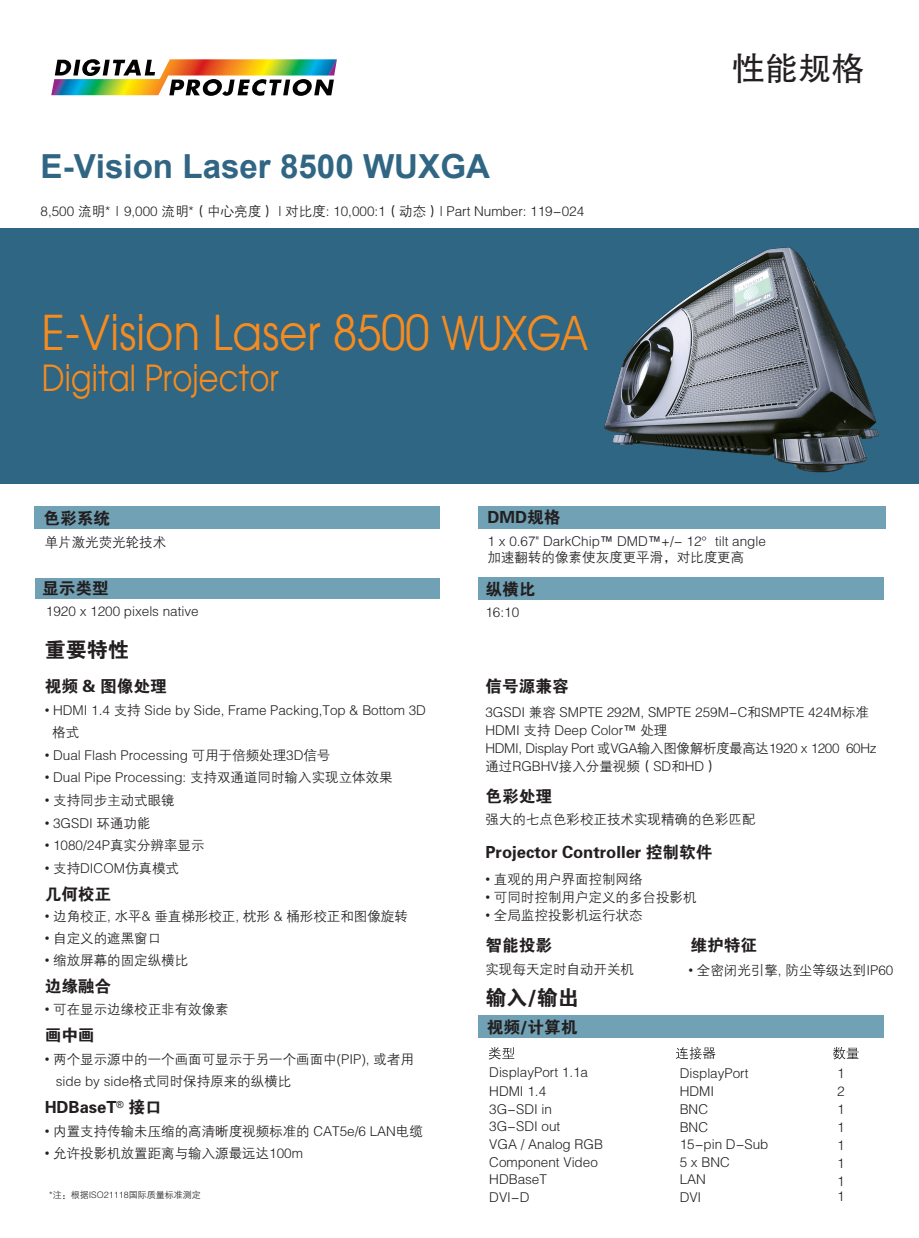
<style>
.page{position:relative;width:919px;height:1238px;background:#fff}
.page>*{position:absolute;margin:0;border:0;box-sizing:border-box;transform-origin:0 0}
.t1{font:48px "Avant Garde";letter-spacing:.005em;color:#f68b1f;scale:.9 1}
.t2{font:36px "Avant Garde";letter-spacing:.005em;color:#f68b1f;scale:.85 1}
.t3{font:700 33.15px "Arial";color:#306683}
.t4{font:33.15px "FZHTJW GB1 0";color:#231f20}
.t5{font:21px "FZDHTK GBK1 0";color:#231f20}
.t6{font:16.65px "FZDHTK GBK1 0";color:#231f20}
.t7{font:13.5px/18px "FZZDXK GBK1 0";color:#231f20}
.t8{font:9px "FZZDXK GBK1 0";color:#231f20}
.s1{font-family:"Avant Garde IT Cby BT"}
.s2{font-family:"Arial"}
</style>
<div class="page">
<div style="left:478px;top:506px;width:407px;height:23px;background:#70a1b4"></div>
<div style="left:0;top:228px;width:918px;height:255px;background:#2e6683"></div>
<div style="left:34px;top:506px;width:405px;height:23px;background:#70a1b4"></div>
<div style="left:478px;top:577px;width:405px;height:23px;background:#70a1b4"></div>
<div style="left:35px;top:578px;width:404px;height:20px;background:#70a1b4"></div>
<div style="left:478px;top:1014px;width:405px;height:23px;background:#70a1b4"></div>
<svg style="left:51px;top:59px;width:286px;height:37px"></svg>
<svg style="left:489px;top:1047px;width:25px;height:12px"></svg>
<svg style="left:676px;top:1047px;width:39px;height:12px"></svg>
<svg style="left:833px;top:1047px;width:25px;height:12px"></svg>
<img style="left:604px;top:247px;width:275px;height:226px">
<h3 class="t3" style="left:41px;top:144px;width:451px">E-Vision Laser 8500 WUXGA</h3>
<p class="t7" style="left:41px;top:203px;width:545px">8,500 流明* | 9,000 流明*（中心亮度） | 对比度: 10,000:1（动态）| Part Number: 119-024</p>
<h1 class="t1" style="left:42px;top:304px;width:607px">E-Vision Laser 8500 <span class="s1">WUXGA</span></h1>
<h2 class="t2" style="left:42px;top:356px;width:280px">Digital Projector</h2>
<h3 class="t4" style="left:731px;top:50px;width:134px">性能规格</h3>
<p class="t6" style="left:43px;top:509px;width:68px">色彩系统</p>
<p class="t7" style="left:45px;top:533px;width:123px">单片激光荧光轮技术</p>
<p class="t6" style="left:487px;top:508px;width:74px">DMD规格</p>
<p class="t7" style="left:487px;top:533px;width:280px;line-height:16.2px">1 x 0.67" DarkChip<span class="s2">™</span> DMD<span class="s2">™</span>+/- 12°tilt angle加速翻转的像素使灰度更平滑，对比度更高</p>
<p class="t6" style="left:42px;top:579px;width:68px">显示类型</p>
<p class="t6" style="left:485px;top:579px;width:51px">纵横比</p>
<p class="t7" style="left:46px;top:602px;width:154px">1920 x 1200 pixels native</p>
<p class="t7" style="left:485px;top:603px;width:35px">16:10</p>
<h3 class="t5" style="left:45px;top:638px;width:86px">重要特性</h3>
<p class="t6" style="left:45px;top:677px;width:124px">视频 &amp; 图像处理</p>
<p class="t7" style="left:52px;top:699px;width:375px;line-height:22.5px;text-indent:-7px"><span class="s2">•</span> HDMI 1.4 支持 Side by Side, Frame Packing,Top &amp; Bottom 3D格式</p>
<p class="t7" style="left:45px;top:746px;width:287px"><span class="s2">•</span> Dual Flash Processing 可用于倍频处理3D信号</p>
<p class="t7" style="left:45px;top:769px;width:349px"><span class="s2">•</span> Dual Pipe Processing: 支持双通道同时输入实现立体效果</p>
<p class="t7" style="left:45px;top:791px;width:131px"><span class="s2">•</span> 支持同步主动式眼镜</p>
<p class="t7" style="left:45px;top:814px;width:107px"><span class="s2">•</span> 3GSDI 环通功能</p>
<p class="t7" style="left:45px;top:836px;width:161px"><span class="s2">•</span> 1080/24P真实分辨率显示</p>
<p class="t7" style="left:45px;top:859px;width:136px"><span class="s2">•</span> 支持DICOM仿真模式</p>
<p class="t6" style="left:45px;top:884px;width:68px">几何校正</p>
<p class="t7" style="left:45px;top:907px;width:365px"><span class="s2">•</span> 边角校正, 水平&amp; 垂直梯形校正, 枕形 &amp; 桶形校正和图像旋转</p>
<p class="t7" style="left:45px;top:929px;width:118px"><span class="s2">•</span> 自定义的遮黑窗口</p>
<p class="t7" style="left:45px;top:951px;width:145px"><span class="s2">•</span> 缩放屏幕的固定纵横比</p>
<p class="t6" style="left:45px;top:976px;width:68px">边缘融合</p>
<p class="t7" style="left:45px;top:1000px;width:185px"><span class="s2">•</span> 可在显示边缘校正非有效像素</p>
<p class="t6" style="left:45px;top:1026px;width:51px">画中画</p>
<p class="t7" style="left:56px;top:1048px;width:359px;line-height:22.5px;text-indent:-11px"><span class="s2">•</span> 两个显示源中的一个画面可显示于另一个画面中(PIP), 或者用side by side格式同时保持原来的纵横比</p>
<p class="t6" style="left:45px;top:1098px;width:118px">HDBaseT<sup>®</sup> 接口</p>
<p class="t7" style="left:45px;top:1122px;width:380px"><span class="s2">•</span> 内置支持传输未压缩的高清晰度视频标准的 CAT5e/6 LAN电缆</p>
<p class="t7" style="left:45px;top:1144px;width:260px"><span class="s2">•</span> 允许投影机放置距离与输入源最远达100m</p>
<p class="t8" style="left:49px;top:1190px;width:153px">*注：根据ISO21118国际质量标准测定</p>
<p class="t6" style="left:485px;top:676px;width:85px">信号源兼容</p>
<p class="t7" style="left:485px;top:703px;width:392px">3GSDI 兼容 SMPTE 292M, SMPTE 259M-C和SMPTE 424M标准HDMI 支持 Deep Color<span class="s2">™</span> 处理<br>HDMI, Display Port 或VGA输入图像解析度最高达1920 x 1200 60Hz通过RGBHV接入分量视频（SD和HD）</p>
<p class="t6" style="left:485px;top:787px;width:68px">色彩处理</p>
<p class="t7" style="left:485px;top:810px;width:271px">强大的七点色彩校正技术实现精确的色彩匹配</p>
<p class="t6" style="left:485px;top:842px;width:229px">Projector Controller 控制软件</p>
<p class="t7" style="left:485px;top:870px;width:158px"><span class="s2">•</span> 直观的用户界面控制网络</p>
<p class="t7" style="left:485px;top:888px;width:212px"><span class="s2">•</span> 可同时控制用户定义的多台投影机</p>
<p class="t7" style="left:485px;top:906px;width:158px"><span class="s2">•</span> 全局监控投影机运行状态</p>
<p class="t6" style="left:485px;top:935px;width:68px">智能投影</p>
<p class="t7" style="left:485px;top:960px;width:150px">实现每天定时自动开关机</p>
<p class="t6" style="left:690px;top:936px;width:68px">维护特征</p>
<p class="t7" style="left:688px;top:961px;width:206px"><span class="s2">•</span> 全密闭光引擎, 防尘等级达到IP60</p>
<h3 class="t5" style="left:485px;top:985px;width:95px">输入/输出</h3>
<p class="t6" style="left:487px;top:1017px;width:92px">视频/计算机</p>
<p class="t7" style="left:489px;top:1019px;width:28px">类型</p>
<p class="t7" style="left:489px;top:1063px;width:115px">DisplayPort 1.1a<br>HDMI 1.4<br>3G-SDI in<br>3G-SDI out<br>VGA / Analog RGB<br>Component Video<br>HDBaseT<br>DVI-D</p>
<p class="t7" style="left:679px;top:1064px;width:90px">DisplayPort<br>HDMI<br>BNC<br>BNC<br>15-pin D-Sub<br>5 x BNC</p>
<p class="t7" style="left:679px;top:1170px;width:28px">LAN<br>DVI</p>
<p class="t7" style="left:837px;top:1064px;width:9px;text-align:justify">1<br>2<br>1<br>1<br>1<br>1<br>1</p>
<p class="t7" style="left:837px;top:1187px;width:9px">1</p>
</div>
